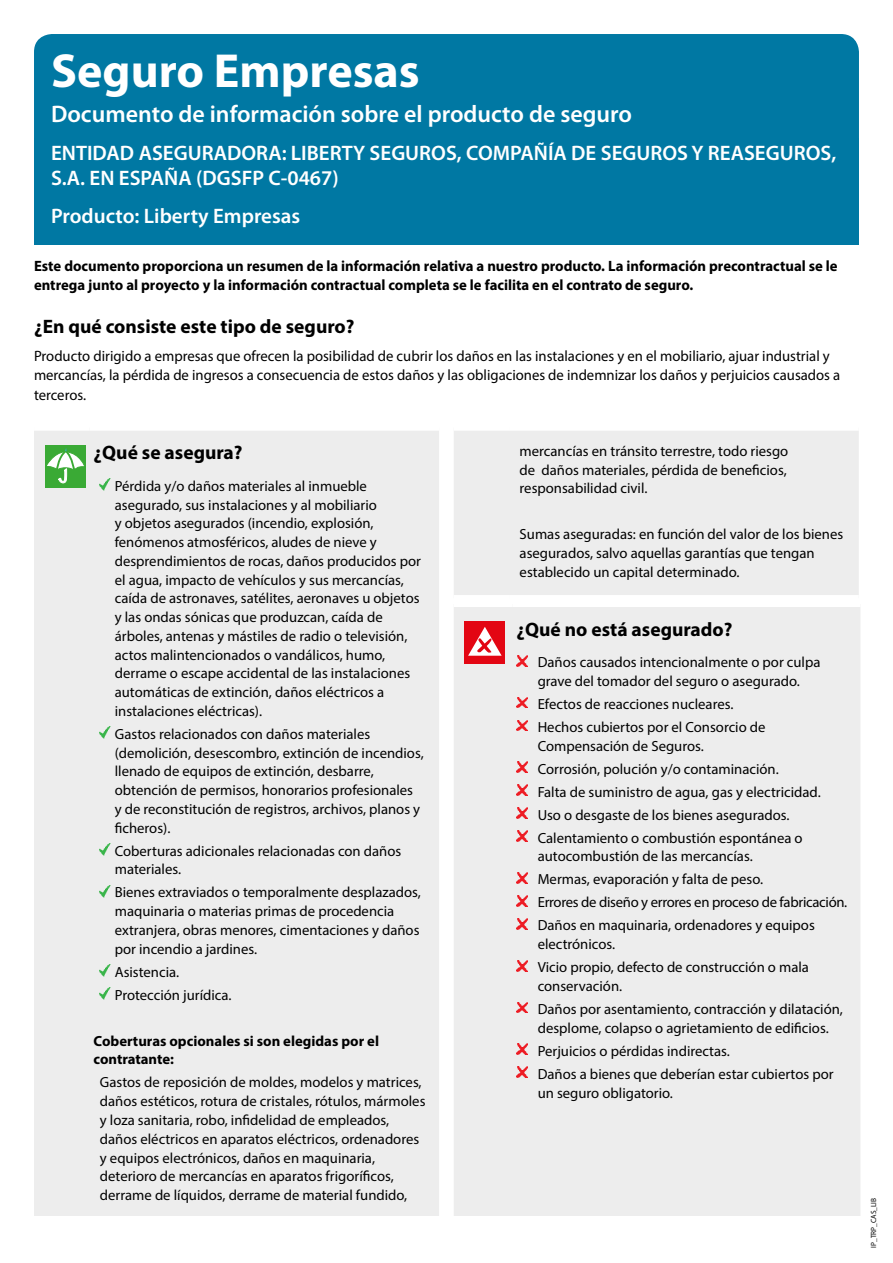
<style>
.page{position:relative;width:893px;height:1263px;background:#fff}
.page>*{position:absolute;margin:0;border:0;box-sizing:border-box;transform-origin:0 0}
.t1{font:700 48px "Myriad Pro";color:#fff}
.t2{font:600 24px "Myriad Pro";color:#fff}
.t3{font:600 21px/25.2px "Myriad Pro";color:#fff}
.t4{font:700 19.5px "Myriad Pro";color:#000}
.t5{font:15px/19.5px "Myriad Pro";color:#000}
.t6{font:700 15px/19.5px "Myriad Pro";color:#000}
.t7{font:14.7px/18.8px "Myriad Pro";color:#000}
.t8{font:700 14.7px/18.8px "Myriad Pro";color:#000}
.t9{font:7.5px "Myriad Pro";color:#000}
</style>
<div class="page">
<div style="left:34px;top:34px;width:825px;height:211px;background:#0078a3;border-radius:18px"></div>
<div style="left:34px;top:431px;width:405px;height:785px;background:#ededed"></div>
<div style="left:45px;top:445px;width:41px;height:42px;background:#3aaa35"></div>
<svg style="left:47px;top:448px;width:37px;height:35px"></svg>
<svg style="left:100px;top:479px;width:10px;height:12px"></svg>
<svg style="left:100px;top:727px;width:10px;height:12px"></svg>
<svg style="left:100px;top:844px;width:10px;height:12px"></svg>
<svg style="left:100px;top:885px;width:10px;height:12px"></svg>
<svg style="left:100px;top:965px;width:10px;height:12px"></svg>
<svg style="left:100px;top:988px;width:10px;height:12px"></svg>
<div style="left:454px;top:431px;width:405px;height:164px;background:#ededed"></div>
<div style="left:454px;top:607px;width:406px;height:609px;background:#ededed"></div>
<div style="left:464px;top:621px;width:41px;height:43px;background:#e30613"></div>
<svg style="left:468px;top:627px;width:34px;height:29px"></svg>
<svg style="left:516px;top:655px;width:11px;height:11px"></svg>
<svg style="left:516px;top:697px;width:11px;height:11px"></svg>
<svg style="left:516px;top:720px;width:11px;height:11px"></svg>
<svg style="left:516px;top:762px;width:11px;height:11px"></svg>
<svg style="left:516px;top:785px;width:11px;height:11px"></svg>
<svg style="left:516px;top:808px;width:11px;height:11px"></svg>
<svg style="left:516px;top:831px;width:11px;height:11px"></svg>
<svg style="left:516px;top:872px;width:11px;height:11px"></svg>
<svg style="left:516px;top:895px;width:11px;height:11px"></svg>
<svg style="left:516px;top:918px;width:11px;height:11px"></svg>
<svg style="left:516px;top:960px;width:11px;height:11px"></svg>
<svg style="left:516px;top:1002px;width:11px;height:11px"></svg>
<svg style="left:516px;top:1044px;width:11px;height:11px"></svg>
<svg style="left:516px;top:1067px;width:11px;height:11px"></svg>
<h1 class="t1" style="left:51px;top:40px;width:370px">Seguro Empresas</h1>
<h2 class="t2" style="left:51px;top:99px;width:582px">Documento de información sobre el producto de seguro</h2>
<h3 class="t3" style="left:51px;top:140px;width:787px">ENTIDAD ASEGURADORA: LIBERTY SEGUROS, COMPAÑÍA DE SEGUROS Y REASEGUROS,<br>S.A. EN ESPAÑA (DGSFP C-0467)</h3>
<h3 class="t3" style="left:51px;top:203px;width:251px">Producto: Liberty Empresas</h3>
<p class="t6" style="left:34px;top:255px;width:805px">Este documento proporciona un resumen de la información relativa a nuestro producto. La información precontractual se le entrega junto al proyecto y la información contractual completa se le facilita en el contrato de seguro.</p>
<h3 class="t4" style="left:34px;top:313px;width:322px">¿En qué consiste este tipo de seguro?</h3>
<p class="t5" style="left:34px;top:346px;width:808px">Producto dirigido a empresas que ofrecen la posibilidad de cubrir los daños en las instalaciones y en el mobiliario, ajuar industrial y mercancías, la pérdida de ingresos a consecuencia de estos daños y las obligaciones de indemnizar los daños y perjuicios causados a terceros.</p>
<h3 class="t4" style="left:94px;top:440px;width:151px">¿Qué se asegura?</h3>
<p class="t7" style="left:115px;top:476px;width:308px">Pérdida y/o daños materiales al inmueble asegurado, sus instalaciones y al mobiliario<br>y objetos asegurados (incendio, explosión, fenómenos atmosféricos, aludes de nieve y desprendimientos de rocas, daños producidos por el agua, impacto de vehículos y sus mercancías, caída de astronaves, satélites, aeronaves u objetos y las ondas sónicas que produzcan, caída de árboles, antenas y mástiles de radio o televisión, actos malintencionados o vandálicos, humo, derrame o escape accidental de las instalaciones automáticas de extinción, daños eléctricos a instalaciones eléctricas).</p>
<p class="t7" style="left:115px;top:724px;width:310px">Gastos relacionados con daños materiales (demolición, desescombro, extinción de incendios, llenado de equipos de extinción, desbarre, obtención de permisos, honorarios profesionales<br>y de reconstitución de registros, archivos, planos y ficheros).</p>
<p class="t7" style="left:115px;top:841px;width:288px">Coberturas adicionales relacionadas con daños materiales.</p>
<p class="t7" style="left:115px;top:883px;width:308px">Bienes extraviados o temporalmente desplazados, maquinaria o materias primas de procedencia extranjera, obras menores, cimentaciones y daños por incendio a jardines.</p>
<p class="t7" style="left:115px;top:960px;width:118px;line-height:23px">Asistencia.<br>Protección jurídica.</p>
<p class="t8" style="left:94px;top:1031px;width:287px">Coberturas opcionales si son elegidas por el contratante:</p>
<p class="t7" style="left:100px;top:1073px;width:327px">Gastos de reposición de moldes, modelos y matrices, daños estéticos, rotura de cristales, rótulos, mármoles y loza sanitaria, robo, infidelidad de empleados, daños eléctricos en aparatos eléctricos, ordenadores y equipos electrónicos, daños en maquinaria, deterioro de mercancías en aparatos frigoríficos, derrame de líquidos, derrame de material fundido,</p>
<p class="t7" style="left:520px;top:441px;width:270px;text-align:justify">mercancías en tránsito terrestre, todo riesgo de daños materiales, pérdida de beneficios, responsabilidad civil.</p>
<p class="t7" style="left:520px;top:525px;width:325px">Sumas aseguradas: en función del valor de los bienes asegurados, salvo aquellas garantías que tengan establecido un capital determinado.</p>
<h3 class="t4" style="left:516px;top:616px;width:217px">¿Qué no está asegurado?</h3>
<p class="t7" style="left:538px;top:653px;width:284px">Daños causados intencionalmente o por culpa grave del tomador del seguro o asegurado.</p>
<p class="t7" style="left:538px;top:692px;width:229px;line-height:23px">Efectos de reacciones nucleares.<br>Hechos cubiertos por el Consorcio de</p>
<p class="t7" style="left:538px;top:734px;width:285px;line-height:23px">Compensación de Seguros.<br>Corrosión, polución y/o contaminación.<br>Falta de suministro de agua, gas y electricidad.<br>Uso o desgaste de los bienes asegurados.<br>Calentamiento o combustión espontánea o</p>
<p class="t7" style="left:538px;top:845px;width:311px;line-height:23px">autocombustión de las mercancías.<br>Mermas, evaporación y falta de peso.<br>Errores de diseño y errores en proceso de fabricación.<br>Daños en maquinaria, ordenadores y equipos</p>
<p class="t7" style="left:538px;top:932px;width:273px;line-height:23px">electrónicos.<br>Vicio propio, defecto de construcción o mala</p>
<p class="t7" style="left:538px;top:974px;width:307px;line-height:23px">conservación.<br>Daños por asentamiento, contracción y dilatación,</p>
<p class="t7" style="left:538px;top:1016px;width:297px;line-height:23px">desplome, colapso o agrietamiento de edificios.<br>Perjuicios o pérdidas indirectas.<br>Daños a bienes que deberían estar cubiertos por</p>
<p class="t7" style="left:538px;top:1083px;width:137px">un seguro obligatorio.</p>
<p class="t9" style="left:869px;top:1248px;width:51px;rotate:-90deg">IP_TRP_CAS_LIB</p>
</div>
